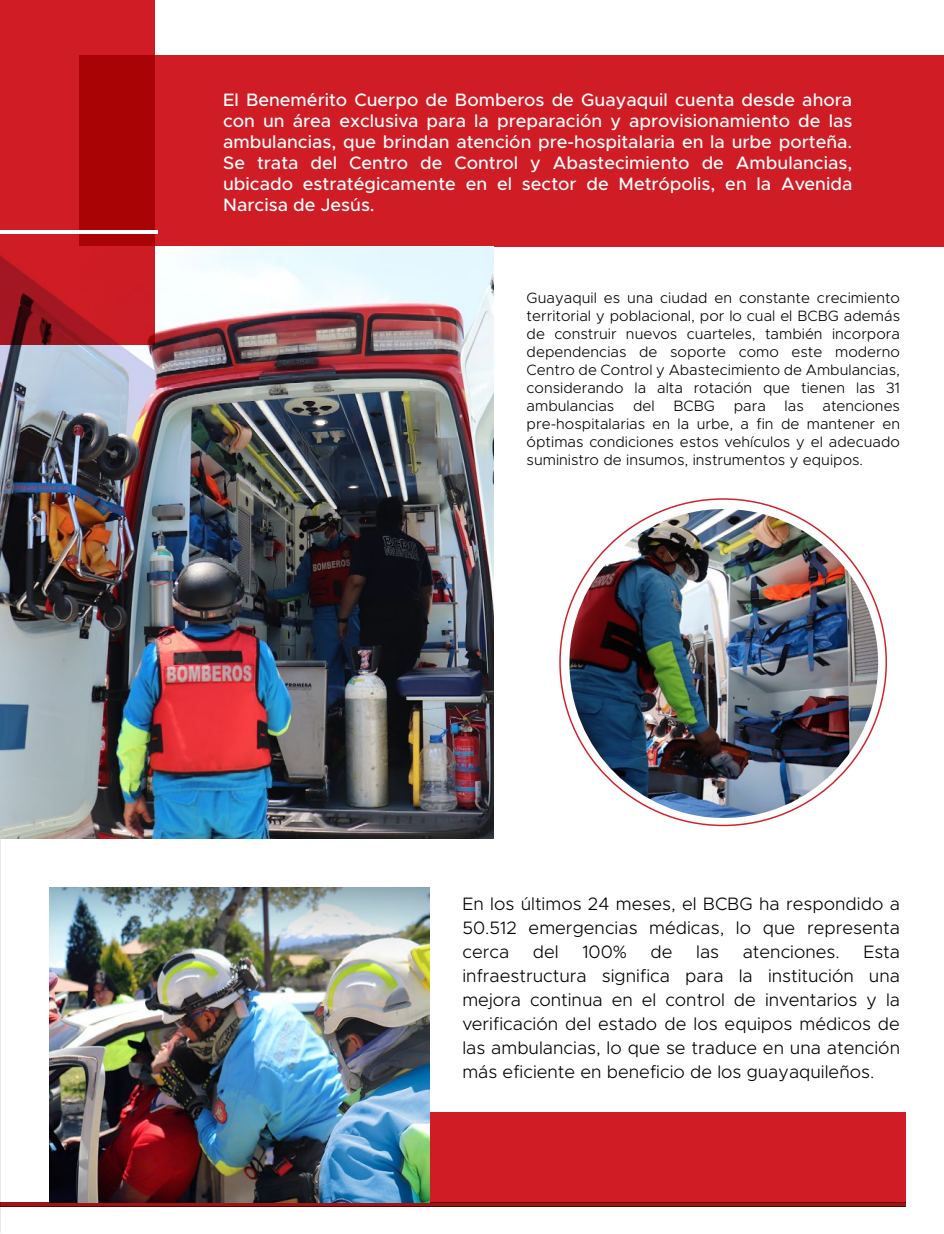
<style>
.page{position:relative;width:944px;height:1234px;background:#fff}
.page>*{position:absolute;margin:0;border:0;box-sizing:border-box;transform-origin:0 0}
.t1{font:300 18px/24px "Metropolis";color:#000;text-align:justify}
.t2{font:500 18px/21px "Metropolis";color:#fff;text-align:justify}
.t3{font:300 15px/18px "Metropolis";color:#000;text-align:justify}
</style>
<div class="page">
<hr style="left:0;top:696px;width:1px;height:536px;background:#c1c1c1">
<div style="left:79px;top:55px;width:865px;height:192px;background:#d01d25"></div>
<img style="left:0;top:247px;width:493px;height:591px">
<svg style="left:0;top:0;width:155px;height:345px;background:#be151b"></svg>
<hr style="left:0;top:230px;width:158px;height:4px;background:#fff">
<div style="left:430px;top:1111px;width:475px;height:90px;background:#d01d25"></div>
<svg style="left:0;top:1201px;width:905px;height:5px;background:#941a1c"></svg>
<img style="left:569px;top:509px;width:309px;height:308px;border-radius:154px">
<img style="left:49px;top:887px;width:381px;height:315px">
<p class="t2" style="left:223px;top:89px;width:631px">El Benemérito Cuerpo de Bomberos de Guayaquil cuenta desde ahora con un área exclusiva para la preparación y aprovisionamiento de las ambulancias, que brindan atención pre-hospitalaria en la urbe porteña.<br>Se trata del Centro de Control y Abastecimiento de Ambulancias, ubicado estratégicamente en el sector de Metrópolis, en la Avenida Narcisa de Jesús.</p>
<p class="t3" style="left:527px;top:288px;width:375px">Guayaquil es una ciudad en constante crecimiento territorial y poblacional, por lo cual el BCBG además de construir nuevos cuarteles, también incorpora dependencias de soporte como este moderno Centro de Control y Abastecimiento de Ambulancias, considerando la alta rotación que tienen las 31 ambulancias del BCBG para las atenciones pre-hospitalarias en la urbe, a fin de mantener en óptimas condiciones estos vehículos y el adecuado suministro de insumos, instrumentos y equipos.</p>
<p class="t1" style="left:462px;top:891px;width:439px">En los últimos 24 meses, el BCBG ha respondido a 50.512 emergencias médicas, lo que representa cerca</p>
<p class="t1" style="left:533px;top:939px;width:27px">del</p>
<p class="t1" style="left:582px;top:939px;width:46px">100%</p>
<p class="t1" style="left:651px;top:939px;width:24px">de</p>
<p class="t1" style="left:696px;top:939px;width:24px">las</p>
<p class="t1" style="left:743px;top:939px;width:99px">atenciones.</p>
<p class="t1" style="left:462px;top:939px;width:439px;text-indent:401px">Esta infraestructura significa para la institución una mejora continua en el control de inventarios y la verificación del estado de los equipos médicos de las ambulancias, lo que se traduce en una atención más eficiente en beneficio de los guayaquileños.</p>
</div>
